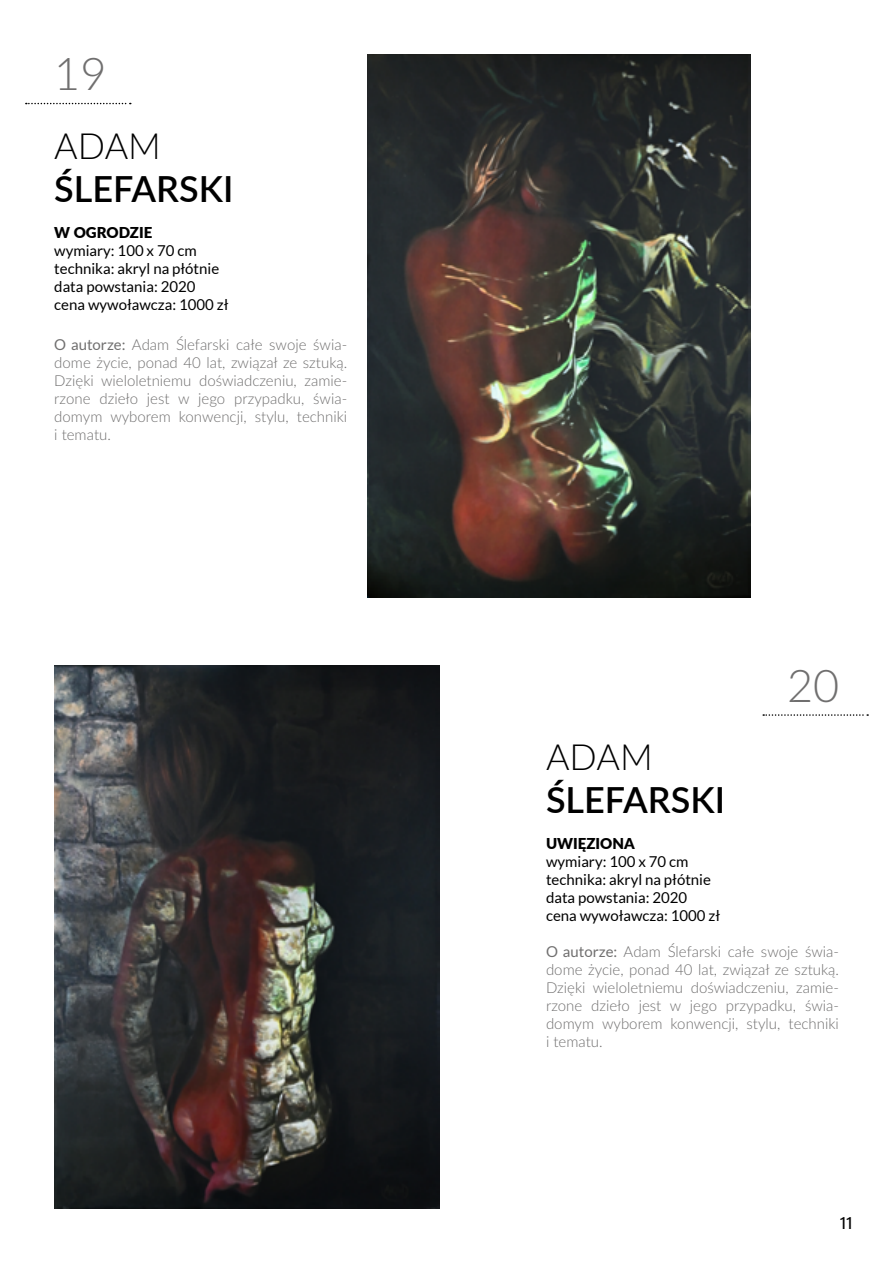
<style>
.page{position:relative;width:893px;height:1263px;background:#fff}
.page>*{position:absolute;margin:0;border:0;box-sizing:border-box;transform-origin:0 0}
.t1{font:300 45px "Lato";color:#706f6f}
.tytuł{font:600 36px/43.2px "Lato";color:#000}
.t2{font:18px "Acumin Pro";color:#000}
.t3{font:300 15px/18px "Lato";color:#706f6f;text-align:justify}
.t4{font:15px "Lato";color:#000}
.t5{font:900 15px "Lato";color:#000}
.s1{font-weight:300}
.s2{font-weight:400}
</style>
<div class="page">
<svg style="left:763px;top:714px;width:105px;height:2px"></svg>
<svg style="left:26px;top:103px;width:105px;height:1px"></svg>
<img style="left:368px;top:54px;width:382px;height:543px">
<img style="left:54px;top:665px;width:386px;height:544px">
<p class="t1" style="left:54px;top:43px;width:54px">19</p>
<p class="tytuł" style="left:54px;top:122px;width:181px"><span class="s1">ADAM<br></span>ŚLEFARSKI</p>
<p class="t5" style="left:54px;top:221px;width:99px">W OGRODZIE</p>
<p class="t4" style="left:54px;top:242px;width:144px">wymiary: 100 x 70 cm</p>
<p class="t4" style="left:54px;top:260px;width:166px">technika: akryl na płótnie</p>
<p class="t4" style="left:54px;top:278px;width:143px">data powstania: 2020</p>
<p class="t4" style="left:54px;top:296px;width:176px">cena wywoławcza: 1000 zł</p>
<p class="t3" style="left:54px;top:335px;width:294px"><span class="s2">O autorze:</span> Adam Ślefarski całe swoje świa&shy;dome życie, ponad 40 lat, związał ze sztuką.<br>Dzięki wieloletniemu doświadczeniu, zamie&shy;rzone dzieło jest w jego przypadku, świa&shy;domym wyborem konwencji, stylu, techniki i tematu.</p>
<p class="t1" style="left:787px;top:654px;width:54px">20</p>
<p class="tytuł" style="left:546px;top:733px;width:181px"><span class="s1">ADAM<br></span>ŚLEFARSKI</p>
<p class="t5" style="left:546px;top:832px;width:90px">UWIĘZIONA</p>
<p class="t4" style="left:546px;top:853px;width:144px">wymiary: 100 x 70 cm</p>
<p class="t4" style="left:546px;top:871px;width:166px">technika: akryl na płótnie</p>
<p class="t4" style="left:546px;top:889px;width:143px">data powstania: 2020</p>
<p class="t4" style="left:546px;top:907px;width:176px">cena wywoławcza: 1000 zł</p>
<p class="t3" style="left:546px;top:942px;width:294px"><span class="s2">O autorze:</span> Adam Ślefarski całe swoje świa&shy;dome życie, ponad 40 lat, związał ze sztuką.<br>Dzięki wieloletniemu doświadczeniu, zamie&shy;rzone dzieło jest w jego przypadku, świa&shy;domym wyborem konwencji, stylu, techniki i tematu.</p>
<p class="t2" style="left:840px;top:1211px;width:14px">11</p>
</div>
